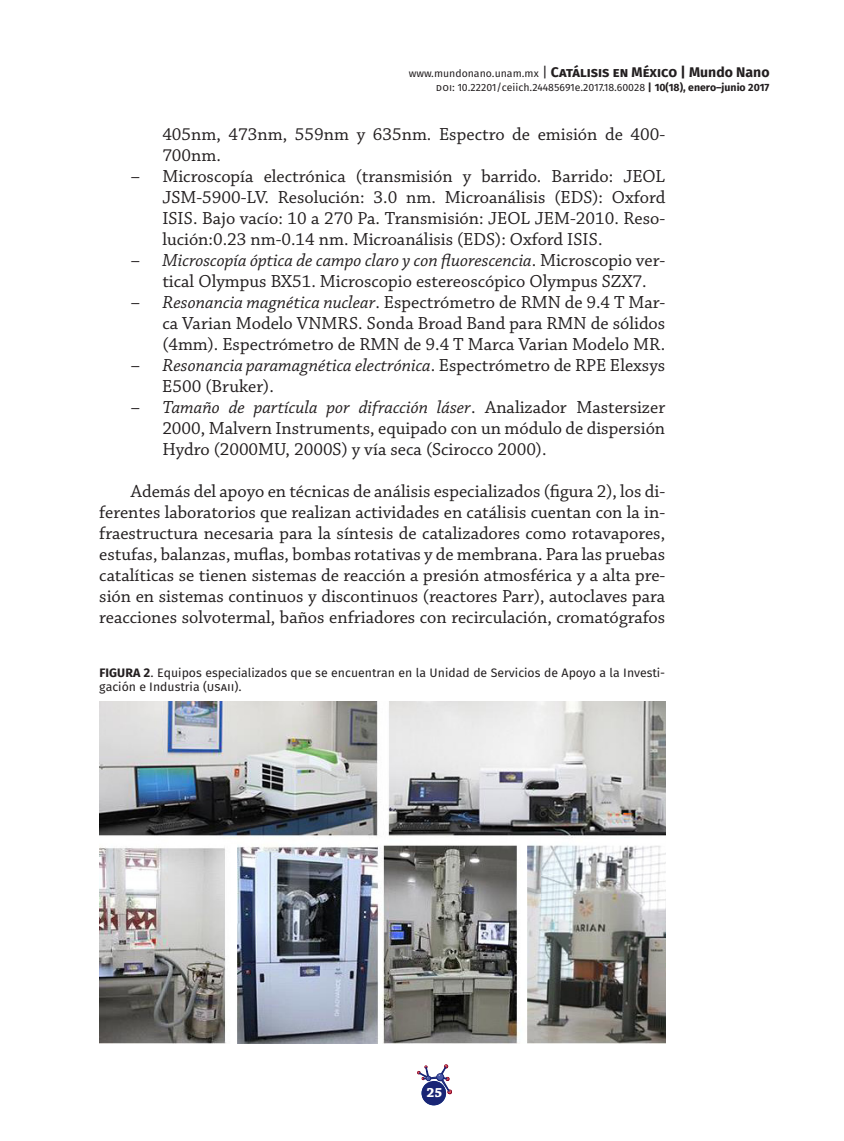
<style>
.page{position:relative;width:844px;height:1141px;background:#fff}
.page>*{position:absolute;margin:0;border:0;box-sizing:border-box;transform-origin:0 0}
.BT_num{font:18.38px/21px "Chaparral Pro";color:#231f20}
.Body_Text{font:18.38px/21px "Chaparral Pro";color:#231f20;text-align:justify}
.t1{font:700 14px "Fira Sans OT";color:#231f20}
.t2{font:700 14px "Chaparral Pro";color:#fff}
.Pie_Figura{font:12.25px/14px "Fira Sans OT";color:#231f20}
.t3{font:10.5px "Fira Sans OT";color:#231f20}
.s1{font-weight:400;font-size:10.5px}
.s2{font-weight:400}
.s3{font-weight:700}
.s4{font-style:italic}
</style>
<div class="page">
<svg style="left:417px;top:1065px;width:34px;height:40px"></svg>
<div style="left:421px;top:1081px;width:25px;height:24px;background:#192575;border-radius:50%"></div>
<img style="left:99px;top:701px;width:566px;height:342px">
<p class="t1" style="left:408px;top:62px;width:362px"><span class="s1">www.mundonano.unam.mx</span> <span class="s2">|</span> Catálisis en México | Mundo Nano</p>
<p class="t3" style="left:436px;top:80px;width:335px">doi: 10.22201/ceiich.24485691e.2017.18.60028 <span class="s3">| 10(18), enero–junio 2017</span></p>
<p class="BT_num" style="left:162px;top:124px;width:504px">405nm, 473nm, 559nm y 635nm. Espectro de emisión de 400-<br>700nm.</p>
<p class="BT_num" style="left:162px;top:166px;width:504px;text-align:justify;text-indent:-31px">– Microscopía electrónica (transmisión y barrido. Barrido: JEOL JSM-5900-LV. Resolución: 3.0 nm. Microanálisis (EDS): Oxford ISIS. Bajo vacío: 10 a 270 Pa. Transmisión: JEOL JEM-2010. Reso&shy;lución:0.23 nm-0.14 nm. Microanálisis (EDS): Oxford ISIS.</p>
<p class="BT_num" style="left:162px;top:250px;width:504px;text-indent:-32px">– <span class="s4">Microscopía óptica de campo claro y con fluorescencia</span>. Microscopio ver&shy;tical Olympus BX51. Microscopio estereoscópico Olympus SZX7.</p>
<p class="BT_num" style="left:162px;top:292px;width:504px;text-align:justify;text-indent:-31px">– <span class="s4">Resonancia magnética nuclear</span>. Espectrómetro de RMN de 9.4 T Mar&shy;ca Varian Modelo VNMRS. Sonda Broad Band para RMN de sólidos (4mm). Espectrómetro de RMN de 9.4 T Marca Varian Modelo MR.</p>
<p class="BT_num" style="left:162px;top:355px;width:504px;text-indent:-31px">– <span class="s4">Resonancia paramagnética electrónica</span>. Espectrómetro de RPE Elexsys<br>E500 (Bruker).</p>
<p class="BT_num" style="left:162px;top:397px;width:504px;text-align:justify;text-indent:-32px">– <span class="s4">Tamaño de partícula por difracción láser</span>. Analizador Mastersizer 2000, Malvern Instruments, equipado con un módulo de dispersión Hydro (2000MU, 2000S) y vía seca (Scirocco 2000).</p>
<p class="Body_Text" style="left:99px;top:481px;width:567px;text-indent:31px">Además del apoyo en técnicas de análisis especializados (figura 2), los di&shy;ferentes laboratorios que realizan actividades en catálisis cuentan con la in&shy;fraestructura necesaria para la síntesis de catalizadores como rotavapores, estufas, balanzas, muflas, bombas rotativas y de membrana. Para las pruebas catalíticas se tienen sistemas de reacción a presión atmosférica y a alta pre&shy;sión en sistemas continuos y discontinuos (reactores Parr), autoclaves para reacciones solvotermal, baños enfriadores con recirculación, cromatógrafos</p>
<p class="Pie_Figura" style="left:99px;top:667px;width:567px"><span class="s3">FIGURA 2</span>. Equipos especializados que se encuentran en la Unidad de Servicios de Apoyo a la Investi&shy;gación e Industria (usaii).</p>
<p class="t2" style="left:426px;top:1085px;width:17px">25</p>
</div>
